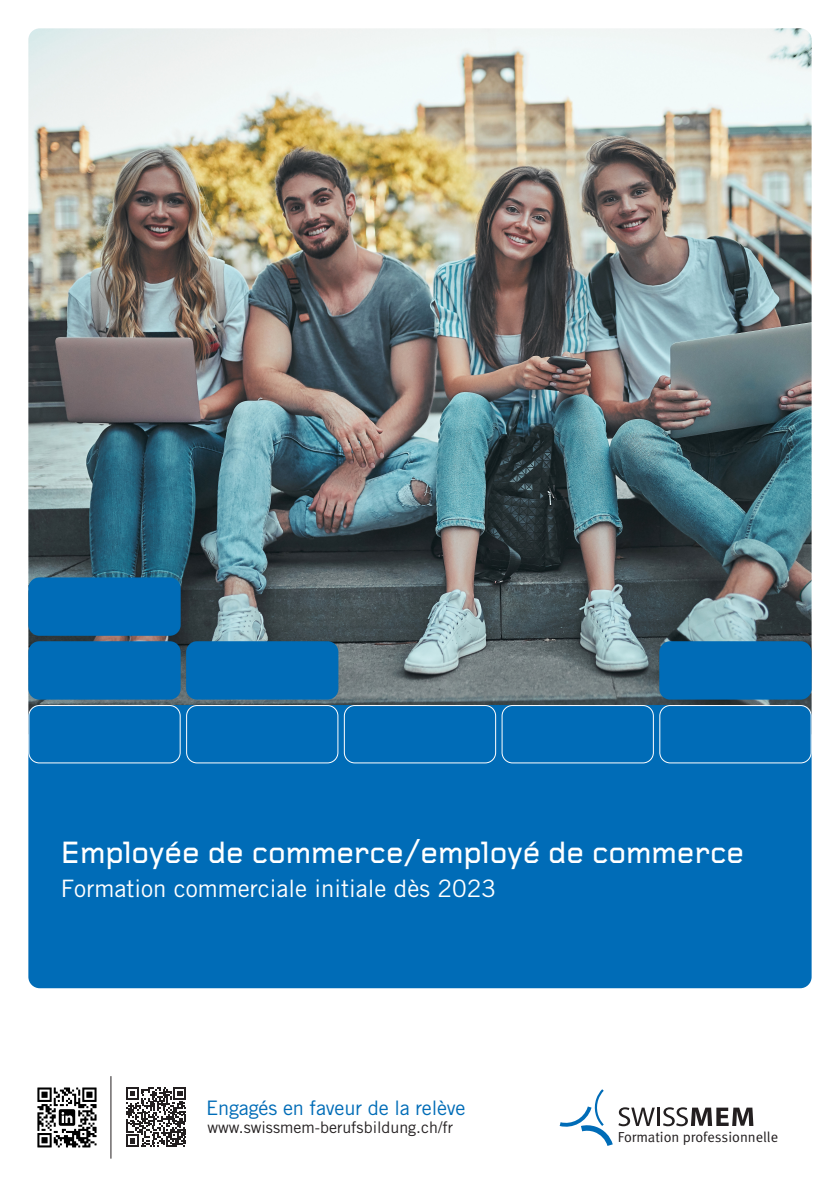
<style>
.page{position:relative;width:840px;height:1191px;background:#fff}
.page>*{position:absolute;margin:0;border:0;box-sizing:border-box;transform-origin:0 0}
.t1{font:500 32px "Foundry Gridnik";color:#fff}
.t2{font:24px "Trade Gothic LT Pro";color:#fff}
.t3{font:20px "Trade Gothic LT Pro";letter-spacing:-.01em;color:#006cb7}
.t4{font:16px "Trade Gothic LT Pro";color:#231f20}
.t5{font:14.4px "Meta Normal LF";color:#231f20}
</style>
<div class="page">
<svg style="left:559px;top:1089px;width:53px;height:57px"></svg>
<svg style="left:618px;top:1107px;width:135px;height:19px"></svg>
<svg style="left:126px;top:1087px;width:60px;height:60px"></svg>
<img style="left:37px;top:1087px;width:60px;height:61px">
<hr style="left:110px;top:1076px;width:1px;height:82px;background:#231f20">
<img style="left:28px;top:28px;width:783px;height:684px">
<div style="left:28px;top:705px;width:783px;height:283px;background:#006cb7;border-radius:11px"></div>
<div style="left:28px;top:577px;width:152px;height:59px;background:#006cb7;border-radius:11px"></div>
<div style="left:28px;top:641px;width:152px;height:58px;background:#006cb7;border-radius:11px"></div>
<div style="left:186px;top:641px;width:152px;height:58px;background:#006cb7;border-radius:11px"></div>
<div style="left:659px;top:641px;width:152px;height:58px;background:#006cb7;border-radius:11px"></div>
<div style="left:28px;top:705px;width:152px;height:58px;border:1px solid #fff;border-radius:10px"></div>
<div style="left:186px;top:705px;width:152px;height:58px;border:1px solid #fff;border-radius:10px"></div>
<div style="left:343px;top:705px;width:153px;height:58px;border:1px solid #fff;border-radius:10px"></div>
<div style="left:501px;top:705px;width:152px;height:58px;border:1px solid #fff;border-radius:10px"></div>
<div style="left:659px;top:705px;width:152px;height:58px;border:1px solid #fff;border-radius:10px"></div>
<p class="t1" style="left:61px;top:833px;width:684px">Employée de commerce/employé de commerce</p>
<p class="t2" style="left:61px;top:873px;width:436px">Formation commerciale initiale dès 2023</p>
<p class="t3" style="left:206px;top:1096px;width:261px">Engagés en faveur de la relève</p>
<p class="t4" style="left:207px;top:1117px;width:247px">www.swissmem-berufsbildung.ch/fr</p>
<p class="t5" style="left:617px;top:1129px;width:162px">Formation professionnelle</p>
</div>
